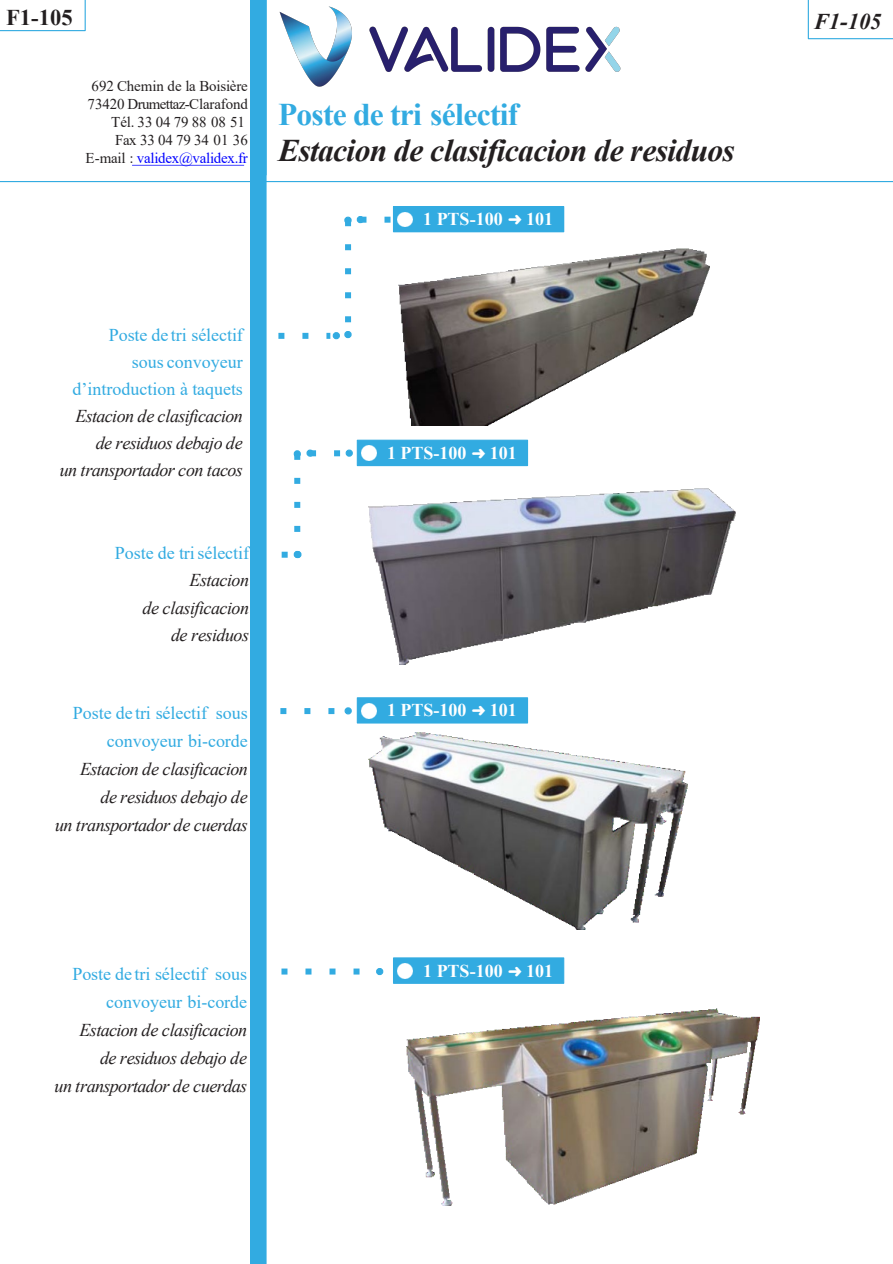
<style>
.page{position:relative;width:893px;height:1264px;background:#fff}
.page>*{position:absolute;margin:0;border:0;box-sizing:border-box;transform-origin:0 0}
.t1{font:italic 700 31.5px/36px "Times New Roman";letter-spacing:-.02em;color:#231f20}
.t2{font:700 22.5px "Times New Roman";color:#231f20}
.t3{font:italic 700 22.5px "Times New Roman";color:#231f20}
.t4{font:italic 18px/28px "Times New Roman";letter-spacing:-.035em;color:#231f20;text-align:right}
.t5{font:700 18px "Times New Roman";color:#fff}
.t6{font:15px/18px "Times New Roman";letter-spacing:-.01em;color:#231f20;text-align:right}
.s1{color:#00f}
.s2{font-style:normal;color:#32abe1}
.s3{font-family:"MS UI Gothic";font-weight:400;font-size:15px}
</style>
<div class="page">
<div style="left:251px;top:0;width:15px;height:1263px;background:#32abe1"></div>
<div style="left:250px;top:0;width:16px;height:1263px;border:1px solid #32abe1"></div>
<img style="left:406px;top:1008px;width:353px;height:196px">
<div style="left:393px;top:957px;width:171px;height:26px;background:#32abe1;border:1px solid #32abe1"></div>
<img style="left:368px;top:488px;width:367px;height:176px">
<div style="left:357px;top:439px;width:171px;height:27px;background:#32abe1;border:1px solid #32abe1"></div>
<img style="left:398px;top:248px;width:311px;height:177px">
<div style="left:393px;top:206px;width:170px;height:26px;background:#32abe1"></div>
<img style="left:361px;top:446px;width:15px;height:14px">
<img style="left:368px;top:732px;width:319px;height:197px">
<div style="left:357px;top:697px;width:171px;height:26px;background:#32abe1;border:1px solid #32abe1"></div>
<img style="left:361px;top:703px;width:15px;height:15px">
<img style="left:398px;top:963px;width:15px;height:15px">
<svg style="left:132px;top:165px;width:112px;height:1px"></svg>
<div style="left:250px;top:0;width:16px;height:175px;border:1px solid #32abe1"></div>
<svg style="left:807px;top:0;width:85px;height:39px"></svg>
<svg style="left:0;top:0;width:86px;height:31px"></svg>
<svg style="left:264px;top:449px;width:89px;height:109px"></svg>
<svg style="left:264px;top:706px;width:88px;height:8px"></svg>
<svg style="left:264px;top:967px;width:120px;height:8px"></svg>
<svg style="left:250px;top:215px;width:141px;height:125px"></svg>
<img style="left:398px;top:212px;width:15px;height:15px">
<hr style="left:0;top:181px;width:892px;height:1px;background:#32abe1">
<img style="left:279px;top:6px;width:342px;height:81px">
<p class="t2" style="left:6px;top:1px;width:68px">F1-105</p>
<p class="t3" style="left:813px;top:5px;width:69px">F1-105</p>
<p class="t6" style="left:86px;top:77px;width:164px">692 Chemin de la Boisière<br>73420 Drumettaz-Clarafond<br>Tél. 33 04 79 88 08 51<br>Fax 33 04 79 34 01 36<br>E-mail : <span class="s1">validex@validex.fr</span></p>
<p class="t1" style="left:278px;top:96px;width:458px"><span class="s2">Poste de tri sélectif<br></span>Estacion de clasificacion de residuos</p>
<p class="t5" style="left:423px;top:206px;width:131px">1 PTS-100 <span class="s3">➜</span> 101</p>
<p class="t4" style="left:60px;top:320px;width:185px;line-height:27px"><span class="s2">Poste de tri sélectif<br>sous convoyeur d’introduction à taquets<br></span>Estacion de clasificacion de residuos debajo de<br>un transportador con tacos</p>
<p class="t4" style="left:115px;top:538px;width:136px;line-height:27.6px"><span class="s2">Poste de trisélectif<br></span>Estacion<br>de clasificacion<br>de residuos</p>
<p class="t4" style="left:55px;top:698px;width:194px"><span class="s2">Poste de tri sélectif sous convoyeur bi-corde<br></span>Estacion de clasificacion<br>de residuos debajo de<br>un transportador de cuerdas</p>
<p class="t5" style="left:387px;top:439px;width:131px">1 PTS-100 <span class="s3">➜</span> 101</p>
<p class="t5" style="left:387px;top:697px;width:131px">1 PTS-100 <span class="s3">➜</span> 101</p>
<p class="t4" style="left:55px;top:959px;width:194px"><span class="s2">Poste de tri sélectif sous convoyeur bi-corde<br></span>Estacion de clasificacion<br>de residuos debajo de<br>un transportador de cuerdas</p>
<p class="t5" style="left:423px;top:957px;width:131px">1 PTS-100 <span class="s3">➜</span> 101</p>
</div>
